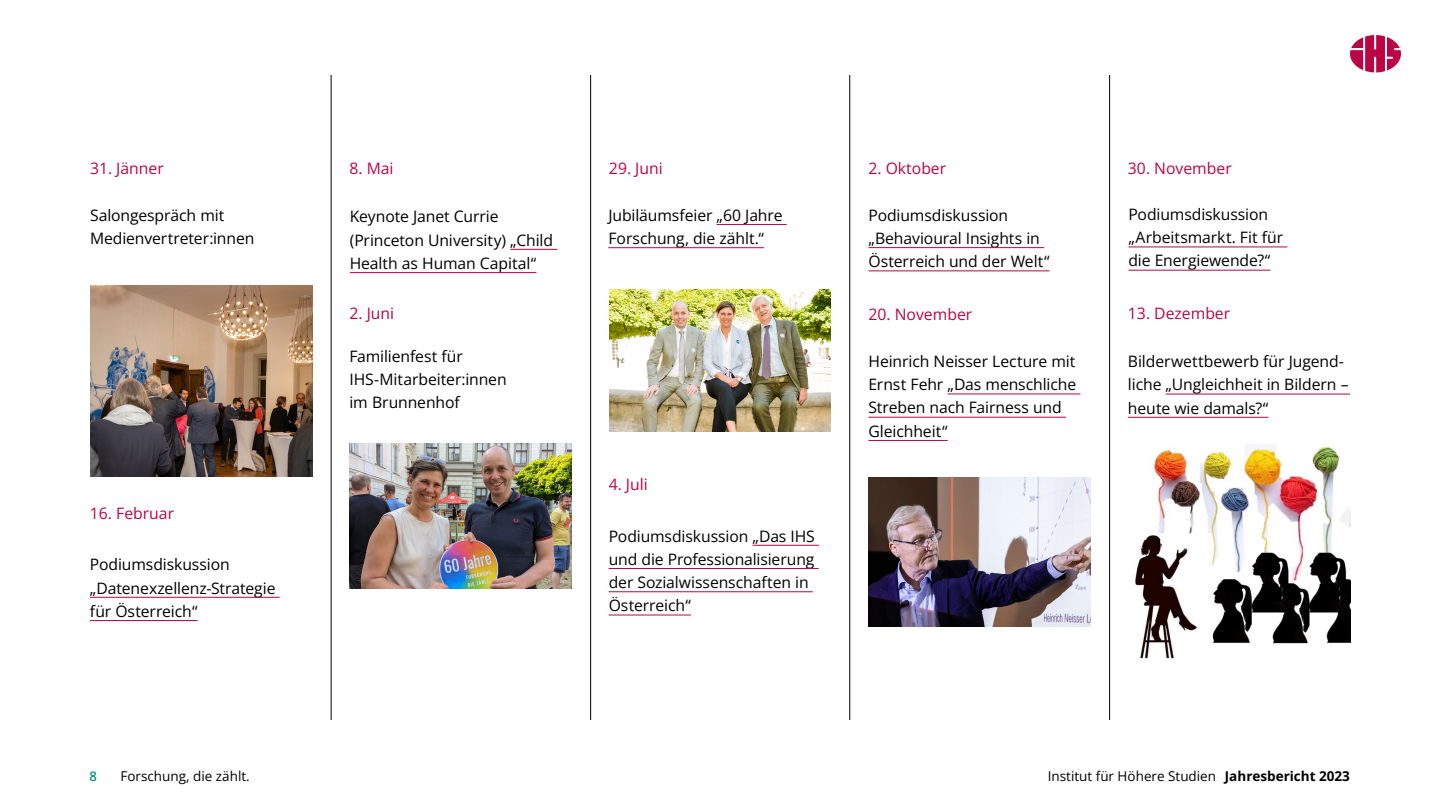
<style>
.page{position:relative;width:1440px;height:810px;background:#fff}
.page>*{position:absolute;margin:0;border:0;box-sizing:border-box;transform-origin:0 0}
.t1{font:15.75px/23.2px "Open Sans";letter-spacing:-.005em;color:#000}
.t2{font:15.75px "Open Sans";color:#bc0444}
.t3{font:13.5px "Open Sans";color:#000}
.t4{font:600 13.05px "Open Sans";color:#00917d}
.s1{font-weight:700}
</style>
<div class="page">
<img style="left:90px;top:286px;width:222px;height:191px">
<img style="left:1135px;top:444px;width:215px;height:215px">
<img style="left:609px;top:290px;width:222px;height:142px">
<img style="left:350px;top:443px;width:222px;height:145px">
<img style="left:868px;top:478px;width:222px;height:149px">
<svg style="left:1350px;top:35px;width:51px;height:37px"></svg>
<hr style="left:331px;top:75px;width:1px;height:645px;background:#000">
<hr style="left:590px;top:75px;width:1px;height:645px;background:#000">
<hr style="left:849px;top:75px;width:1px;height:645px;background:#000">
<hr style="left:1109px;top:75px;width:1px;height:645px;background:#000">
<hr style="left:90px;top:597px;width:190px;height:1px;background:#bc0444">
<hr style="left:90px;top:620px;width:108px;height:1px;background:#bc0444">
<hr style="left:717px;top:224px;width:70px;height:1px;background:#bc0444">
<hr style="left:608px;top:247px;width:156px;height:1px;background:#bc0444">
<hr style="left:868px;top:247px;width:176px;height:1px;background:#bc0444">
<hr style="left:868px;top:270px;width:182px;height:1px;background:#bc0444">
<hr style="left:1128px;top:247px;width:159px;height:1px;background:#bc0444">
<hr style="left:1128px;top:270px;width:142px;height:1px;background:#bc0444">
<hr style="left:1166px;top:394px;width:184px;height:1px;background:#bc0444">
<hr style="left:1128px;top:417px;width:140px;height:1px;background:#bc0444">
<hr style="left:948px;top:394px;width:132px;height:1px;background:#bc0444">
<hr style="left:868px;top:417px;width:198px;height:1px;background:#bc0444">
<hr style="left:868px;top:440px;width:80px;height:1px;background:#bc0444">
<hr style="left:510px;top:249px;width:47px;height:1px;background:#bc0444">
<hr style="left:350px;top:272px;width:186px;height:1px;background:#bc0444">
<hr style="left:753px;top:545px;width:66px;height:1px;background:#bc0444">
<hr style="left:609px;top:568px;width:210px;height:1px;background:#bc0444">
<hr style="left:609px;top:591px;width:204px;height:1px;background:#bc0444">
<hr style="left:609px;top:615px;width:82px;height:1px;background:#bc0444">
<p class="t2" style="left:90px;top:158px;width:75px">31. Jänner</p>
<p class="t1" style="left:90px;top:203px;width:166px">Salongespräch mit<br>Medienvertreter:innen</p>
<p class="t2" style="left:90px;top:502px;width:86px">16. Februar</p>
<p class="t1" style="left:90px;top:553px;width:187px">Podiumsdiskussion „Datenexzellenz-Strategie für Österreich“</p>
<p class="t2" style="left:349px;top:158px;width:46px">8. Mai</p>
<p class="t1" style="left:350px;top:205px;width:205px">Keynote Janet Currie (Princeton University) „Child<br>Health as Human Capital“</p>
<p class="t2" style="left:349px;top:303px;width:46px">2. Juni</p>
<p class="t1" style="left:350px;top:344px;width:159px">Familienfest für<br>IHS-Mitarbeiter:innen im Brunnenhof</p>
<p class="t2" style="left:609px;top:157px;width:55px">29. Juni</p>
<p class="t2" style="left:868px;top:158px;width:79px">2. Oktober</p>
<p class="t2" style="left:1128px;top:157px;width:105px">30. November</p>
<p class="t1" style="left:608px;top:203px;width:176px">Jubiläumsfeier „60 Jahre<br>Forschung, die zählt.“</p>
<p class="t1" style="left:868px;top:203px;width:183px">Podiumsdiskussion „Behavioural Insights in<br>Österreich und der Welt“</p>
<p class="t1" style="left:1128px;top:202px;width:156px">Podiumsdiskussion „Arbeitsmarkt. Fit für die Energiewende?“</p>
<p class="t2" style="left:868px;top:303px;width:105px">20. November</p>
<p class="t2" style="left:1128px;top:303px;width:104px">13. Dezember</p>
<p class="t2" style="left:609px;top:474px;width:41px">4. Juli</p>
<p class="t1" style="left:609px;top:524px;width:208px">Podiumsdiskussion „Das IHS und die Professionalisierung der Sozialwissenschaften in<br>Österreich“</p>
<p class="t1" style="left:868px;top:349px;width:209px">Heinrich Neisser Lecture mit<br>Ernst Fehr „Das menschliche<br>Streben nach Fairness und<br>Gleichheit“</p>
<p class="t1" style="left:1128px;top:349px;width:222px">Bilderwettbewerb für Jugend&shy;liche „Ungleichheit in Bildern – heute wie damals?“</p>
<p class="t4" style="left:89px;top:767px;width:9px">8</p>
<p class="t3" style="left:120px;top:766px;width:131px">Forschung, die zählt.</p>
<p class="t3" style="left:1048px;top:766px;width:304px">Institut für Höhere Studien <span class="s1">Jahresbericht 2023</span></p>
</div>
